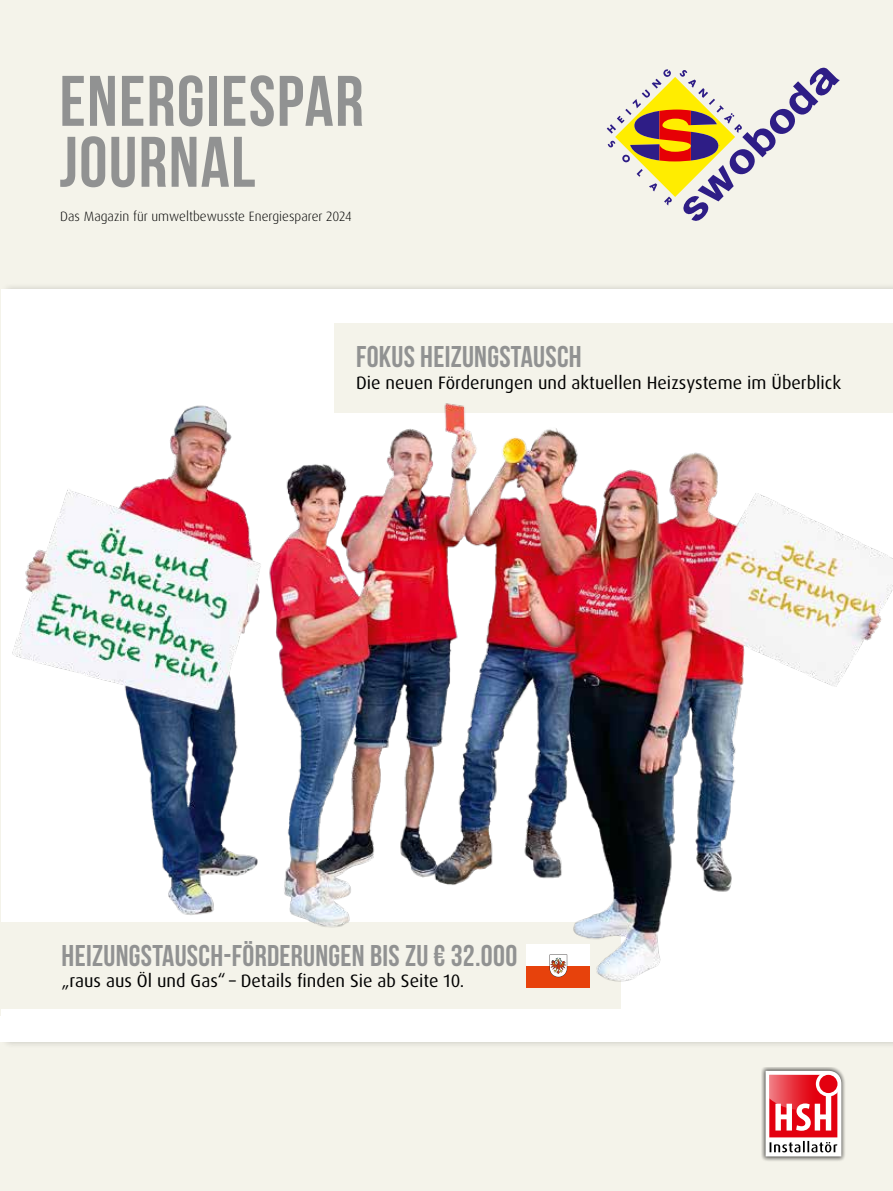
<style>
.page{position:relative;width:893px;height:1191px;background:#f4f3ea}
.page>*{position:absolute;margin:0;border:0;box-sizing:border-box;transform-origin:0 0}
.t1{font:700 71.4px/60.9px "Bebas Neue";letter-spacing:.02em;color:#919292}
.t2{font:700 30px "Bebas Neue";letter-spacing:.01em;color:#919292}
.t3{font:18px "Dax Pro";color:#000}
.t4{font:300 13.5px "Dax Pro";color:#000}
</style>
<div class="page">
<div style="left:0;top:289px;width:893px;height:753px;background:#fff"></div>
<svg style="left:761px;top:1067px;width:84px;height:94px"></svg>
<svg style="left:766px;top:1070px;width:75px;height:86px;background:#e67f86"></svg>
<svg style="left:607px;top:68px;width:233px;height:153px"></svg>
<div style="left:335px;top:323px;width:558px;height:89px;background:#f4f3ea"></div>
<div style="left:0;top:921px;width:621px;height:87px;background:#f4f3ea"></div>
<img style="left:7px;top:387px;width:886px;height:601px">
<img style="left:0;top:912px;width:1px;height:104px">
<h1 class="t1" style="left:60px;top:70px;width:306px">ENERGIESPAR<br>JOURNAL</h1>
<p class="t4" style="left:60px;top:208px;width:293px">Das Magazin für umweltbewusste Energiesparer 2024</p>
<h2 class="t2" style="left:356px;top:340px;width:227px">FOKUS HEIZUNGSTAUSCH</h2>
<p class="t3" style="left:356px;top:371px;width:487px">Die neuen Förderungen und aktuellen Heizsysteme im Überblick</p>
<h2 class="t2" style="left:62px;top:938px;width:457px">HEIZUNGSTAUSCH-FÖRDERUNGEN BIS ZU € 32.000</h2>
<p class="t3" style="left:62px;top:969px;width:404px">„raus aus Öl und Gas“ – Details finden Sie ab Seite 10.</p>
</div>
